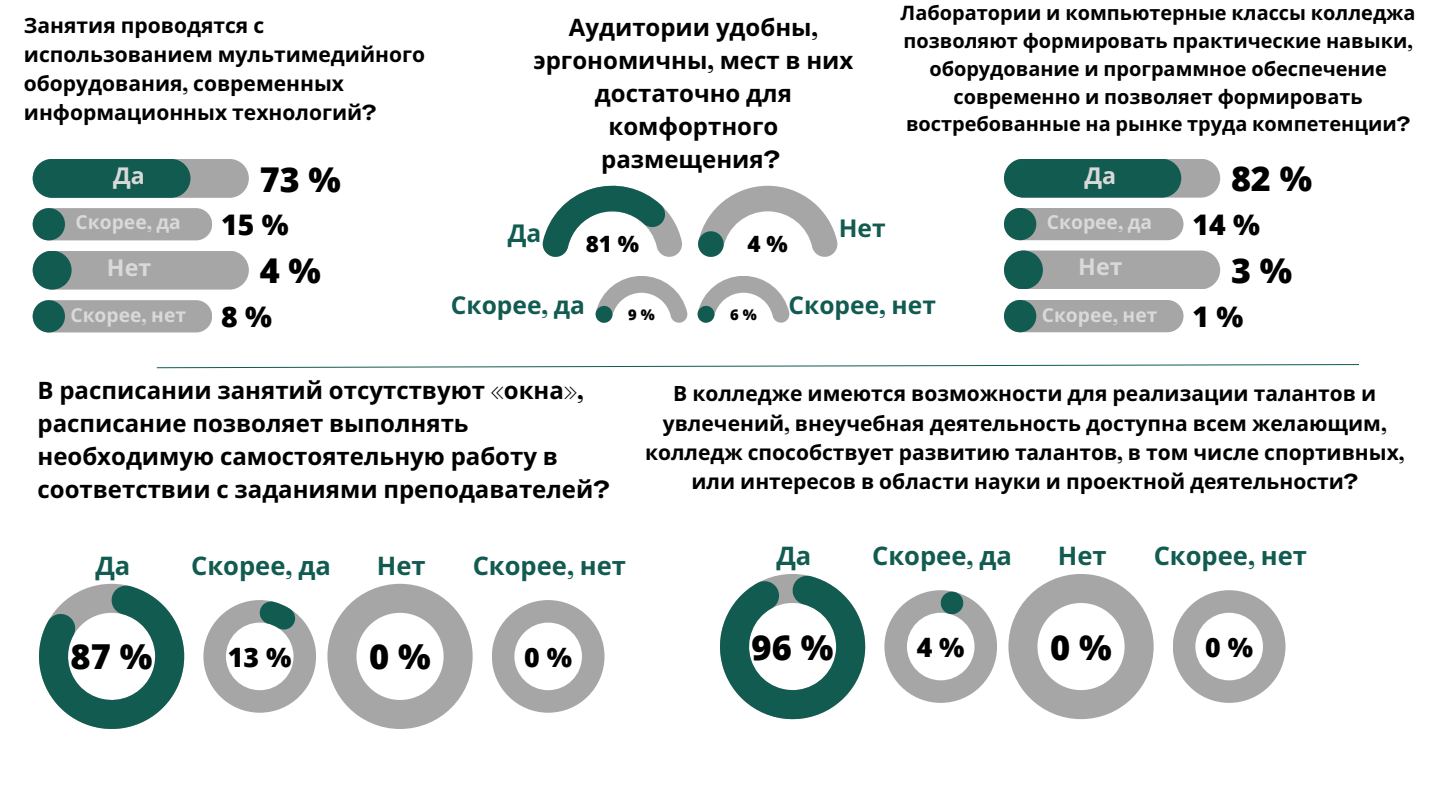
<style>
.page{position:relative;width:1440px;height:810px;background:#fff}
.page>*{position:absolute;margin:0;border:0;box-sizing:border-box;transform-origin:0 0}
.t1{font:800 34.4px "Open Sans";color:#000}
.t2{font:800 34.2px "Open Sans";color:#000}
.t3{font:800 28.4px "Open Sans";color:#000}
.t4{font:800 26.7px "Open Sans";color:#000}
.t5{font:700 25.6px "Noto Sans";color:#125b50}
.t6{font:700 24.5px "Noto Sans";color:#125b50}
.t7{font:700 24px/33px "Noto Sans";color:#000;text-align:center}
.t8{font:700 23.2px "Noto Sans";color:#d9d9d9}
.t9{font:800 22.5px "Open Sans";color:#000}
.t10{font:700 21px/28.9px "Noto Sans";color:#000}
.t11{font:700 19.9px/27.8px "Noto Sans";color:#000;text-align:center}
.t12{font:700 19.3px "Noto Sans";color:#d9d9d9}
.t13{font:800 14.8px "Open Sans";color:#000}
.s1{font-family:"Agrandir";font-stretch:expanded}
</style>
<div class="page">
<svg style="left:156px;top:364px;width:1204px;height:4px"></svg>
<svg style="left:542px;top:186px;width:140px;height:71px"></svg>
<svg style="left:595px;top:276px;width:93px;height:47px"></svg>
<svg style="left:698px;top:186px;width:140px;height:71px"></svg>
<svg style="left:697px;top:276px;width:93px;height:47px"></svg>
<div style="left:1004px;top:159px;width:216px;height:39px;background:#a6a6a6;border-radius:19px"></div>
<div style="left:1004px;top:159px;width:177px;height:39px;background:#125b50;border-radius:19px"></div>
<div style="left:1004px;top:208px;width:180px;height:32px;background:#a6a6a6;border-radius:16px"></div>
<div style="left:1004px;top:208px;width:32px;height:32px;background:#125b50;border-radius:50%"></div>
<div style="left:1004px;top:300px;width:180px;height:32px;background:#a6a6a6;border-radius:16px"></div>
<div style="left:1004px;top:300px;width:32px;height:32px;background:#125b50;border-radius:50%"></div>
<div style="left:1004px;top:251px;width:216px;height:38px;background:#a6a6a6;border-radius:19px"></div>
<div style="left:1004px;top:251px;width:39px;height:38px;background:#125b50;border-radius:50%"></div>
<svg style="left:720px;top:574px;width:145px;height:145px"></svg>
<svg style="left:884px;top:590px;width:113px;height:113px"></svg>
<svg style="left:1008px;top:574px;width:146px;height:145px"></svg>
<svg style="left:1173px;top:590px;width:113px;height:113px"></svg>
<div style="left:33px;top:159px;width:216px;height:39px;background:#a6a6a6;border-radius:19px"></div>
<div style="left:33px;top:159px;width:158px;height:39px;background:#125b50;border-radius:19px"></div>
<div style="left:33px;top:208px;width:179px;height:32px;background:#a6a6a6;border-radius:16px"></div>
<div style="left:33px;top:208px;width:32px;height:32px;background:#125b50;border-radius:50%"></div>
<div style="left:33px;top:300px;width:179px;height:32px;background:#a6a6a6;border-radius:16px"></div>
<div style="left:33px;top:300px;width:32px;height:32px;background:#125b50;border-radius:50%"></div>
<div style="left:33px;top:251px;width:216px;height:39px;background:#a6a6a6;border-radius:19px"></div>
<div style="left:33px;top:251px;width:39px;height:39px;background:#125b50;border-radius:50%"></div>
<svg style="left:39px;top:584px;width:145px;height:145px"></svg>
<svg style="left:203px;top:600px;width:113px;height:113px"></svg>
<svg style="left:327px;top:584px;width:146px;height:145px"></svg>
<svg style="left:492px;top:600px;width:113px;height:113px"></svg>
<p class="t10" style="left:24px;top:11px;width:403px">Занятия проводятся с использованием мультимедийного оборудования<span class="s1">,</span> современных информационных технологий<span class="s1">?</span></p>
<p class="t7" style="left:533px;top:10px;width:322px">Аудитории удобны<span class="s1">, </span>эргономичны<span class="s1">,</span> мест в них достаточно для комфортного размещения<span class="s1">?</span></p>
<p class="t8" style="left:113px;top:159px;width:33px">Да</p>
<p class="t2" style="left:260px;top:155px;width:83px">73 %</p>
<p class="t12" style="left:76px;top:208px;width:107px">Скорее<span class="s1">,</span> да</p>
<p class="t3" style="left:221px;top:205px;width:69px">15 %</p>
<p class="t6" style="left:839px;top:211px;width:48px">Нет</p>
<p class="t6" style="left:508px;top:215px;width:35px">Да</p>
<p class="t9" style="left:586px;top:228px;width:55px">81 %</p>
<p class="t9" style="left:748px;top:228px;width:42px">4 %</p>
<p class="t8" style="left:107px;top:251px;width:46px">Нет</p>
<p class="t2" style="left:260px;top:247px;width:63px">4 %</p>
<p class="t11" style="left:901px;top:-1px;width:517px">Лаборатории и компьютерные классы колледжа позволяют формировать практические навыки<span class="s1">, </span>оборудование и программное обеспечение современно и позволяет формировать востребованные на рынке труда компетенции<span class="s1">?</span></p>
<p class="t8" style="left:1085px;top:159px;width:33px">Да</p>
<p class="t2" style="left:1231px;top:155px;width:83px">82 %</p>
<p class="t12" style="left:1047px;top:208px;width:107px">Скорее<span class="s1">,</span> да</p>
<p class="t3" style="left:1193px;top:205px;width:69px">14 %</p>
<p class="t8" style="left:1078px;top:251px;width:46px">Нет</p>
<p class="t2" style="left:1231px;top:247px;width:63px">3 %</p>
<p class="t12" style="left:70px;top:302px;width:117px">Скорее<span class="s1">,</span> нет</p>
<p class="t3" style="left:221px;top:297px;width:52px">8 %</p>
<p class="t6" style="left:451px;top:288px;width:136px">Скорее<span class="s1">,</span> да</p>
<p class="t13" style="left:628px;top:304px;width:28px">9 %</p>
<p class="t13" style="left:730px;top:304px;width:28px">6 %</p>
<p class="t6" style="left:789px;top:288px;width:149px">Скорее<span class="s1">,</span> нет</p>
<p class="t12" style="left:1042px;top:301px;width:117px">Скорее<span class="s1">,</span> нет</p>
<p class="t3" style="left:1193px;top:297px;width:52px">1 %</p>
<p class="t7" style="left:37px;top:374px;width:574px;text-align:left">В расписании занятий отсутствуют <span class="s1">«</span>окна<span class="s1">», </span>расписание позволяет выполнять необходимую самостоятельную работу в соответствии с заданиями преподавателей<span class="s1">?</span></p>
<p class="t10" style="left:645px;top:379px;width:761px;line-height:29.2px;text-align:center">В колледже имеются возможности для реализации талантов и увлечений<span class="s1">,</span> внеучебная деятельность доступна всем желающим<span class="s1">, </span>колледж способствует развитию талантов<span class="s1">,</span> в том числе спортивных<span class="s1">, </span>или интересов в области науки и проектной деятельности<span class="s1">?</span></p>
<p class="t5" style="left:95px;top:547px;width:36px">Да</p>
<p class="t5" style="left:191px;top:547px;width:141px">Скорее<span class="s1">,</span> да</p>
<p class="t1" style="left:71px;top:633px;width:83px">87 %</p>
<p class="t4" style="left:228px;top:638px;width:65px">13 %</p>
<p class="t5" style="left:377px;top:547px;width:50px">Нет</p>
<p class="t5" style="left:473px;top:547px;width:155px">Скорее<span class="s1">,</span> нет</p>
<p class="t1" style="left:369px;top:633px;width:63px">0 %</p>
<p class="t4" style="left:524px;top:638px;width:49px">0 %</p>
<p class="t5" style="left:776px;top:538px;width:36px">Да</p>
<p class="t5" style="left:872px;top:538px;width:141px">Скорее<span class="s1">,</span> да</p>
<p class="t1" style="left:752px;top:623px;width:83px">96 %</p>
<p class="t4" style="left:917px;top:628px;width:49px">4 %</p>
<p class="t5" style="left:1058px;top:538px;width:50px">Нет</p>
<p class="t5" style="left:1154px;top:538px;width:155px">Скорее<span class="s1">,</span> нет</p>
<p class="t1" style="left:1050px;top:623px;width:63px">0 %</p>
<p class="t4" style="left:1205px;top:628px;width:49px">0 %</p>
</div>
